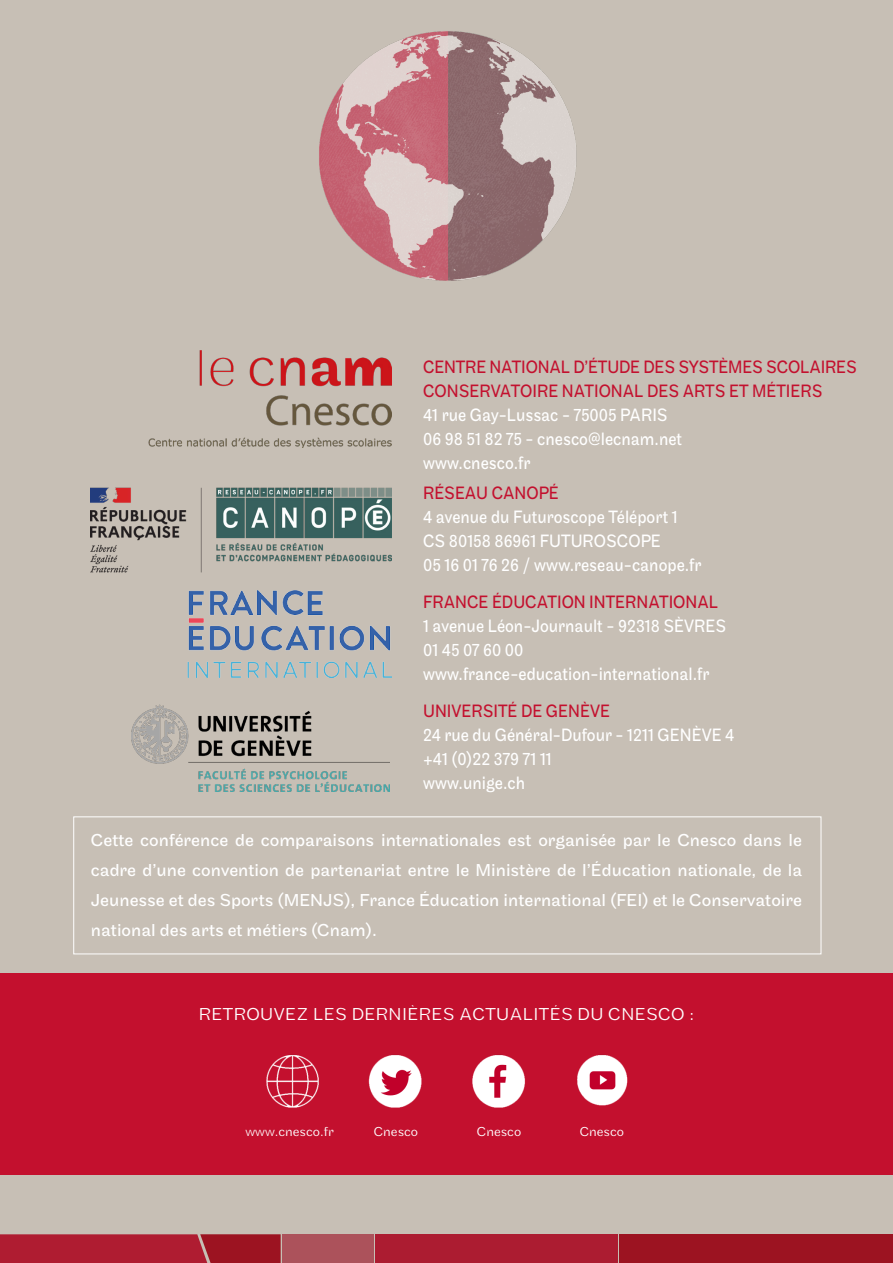
<style>
.page{position:relative;width:893px;height:1263px;background:#c7bfb5}
.page>*{position:absolute;margin:0;border:0;box-sizing:border-box;transform-origin:0 0}
.t1{font:18.6px "Maple";color:#fff;scale:.88 1}
.t2{font:18.6px "Maple";color:#c3102e;scale:.88 1}
.t3{font:18px/30px "Maple";color:#fff;text-align:justify}
.t4{font:300 18px "Maple";letter-spacing:.025em;color:#fff}
.t5{font:300 13.5px "Maple";color:#fff}
</style>
<div class="page">
<div style="left:619px;top:1234px;width:274px;height:29px;background:#9c1321"></div>
<div style="left:375px;top:1234px;width:242px;height:29px;background:#ac1c31"></div>
<div style="left:282px;top:1234px;width:91px;height:29px;background:#ac525b"></div>
<svg style="left:0;top:1234px;width:281px;height:29px;background:#aa1d2f"></svg>
<img style="left:149px;top:350px;width:242px;height:97px">
<div style="left:0;top:973px;width:893px;height:202px;background:#c3102e"></div>
<img style="left:266px;top:1054px;width:362px;height:54px">
<img style="left:188px;top:590px;width:204px;height:88px">
<img style="left:91px;top:487px;width:300px;height:86px">
<img style="left:131px;top:704px;width:258px;height:87px">
<img style="left:319px;top:31px;width:257px;height:250px">
<div style="left:73px;top:816px;width:748px;height:138px;border:1px solid #fff"></div>
<p class="t2" style="left:423px;top:356px;width:494px">CENTRE NATIONAL D’ÉTUDE DES SYSTÈMES SCOLAIRES</p>
<p class="t2" style="left:423px;top:380px;width:455px">CONSERVATOIRE NATIONAL DES ARTS ET MÉTIERS</p>
<p class="t1" style="left:423px;top:404px;width:279px">41 rue Gay-Lussac - 75005 PARIS</p>
<p class="t1" style="left:423px;top:428px;width:296px">06 98 51 82 75 - cnesco@lecnam.net</p>
<p class="t1" style="left:423px;top:452px;width:124px">www.cnesco.fr</p>
<p class="t2" style="left:423px;top:482px;width:156px">RÉSEAU CANOPÉ</p>
<p class="t1" style="left:423px;top:506px;width:291px">4 avenue du Futuroscope Téléport 1</p>
<p class="t1" style="left:423px;top:530px;width:272px">CS 80158 86961 FUTUROSCOPE</p>
<p class="t1" style="left:423px;top:554px;width:318px">05 16 01 76 26 / www.reseau-canope.fr</p>
<p class="t2" style="left:423px;top:591px;width:337px">FRANCE ÉDUCATION INTERNATIONAL</p>
<p class="t1" style="left:423px;top:615px;width:346px">1 avenue Léon-Journault - 92318 SÈVRES</p>
<p class="t1" style="left:423px;top:639px;width:116px">01 45 07 60 00</p>
<p class="t1" style="left:423px;top:663px;width:327px">www.france-education-international.fr</p>
<p class="t2" style="left:423px;top:700px;width:214px">UNIVERSITÉ DE GENÈVE</p>
<p class="t1" style="left:423px;top:724px;width:355px">24 rue du Général-Dufour - 1211 GENÈVE 4</p>
<p class="t1" style="left:423px;top:748px;width:148px">+41 (0)22 379 71 11</p>
<p class="t1" style="left:423px;top:772px;width:117px">www.unige.ch</p>
<p class="t3" style="left:91px;top:825px;width:713px">Cette conférence de comparaisons internationales est organisée par le Cnesco dans le cadre d’une convention de partenariat entre le Ministère de l’Éducation nationale, de la Jeunesse et des Sports (MENJS), France Éducation international (FEI) et le Conservatoire national des arts et métiers (Cnam).</p>
<p class="t4" style="left:199px;top:1004px;width:497px">RETROUVEZ LES DERNIÈRES ACTUALITÉS DU CNESCO :</p>
<p class="t5" style="left:246px;top:1124px;width:90px">www.cnesco.fr</p>
<p class="t5" style="left:374px;top:1124px;width:46px">Cnesco</p>
<p class="t5" style="left:477px;top:1124px;width:46px">Cnesco</p>
<p class="t5" style="left:580px;top:1124px;width:46px">Cnesco</p>
</div>
